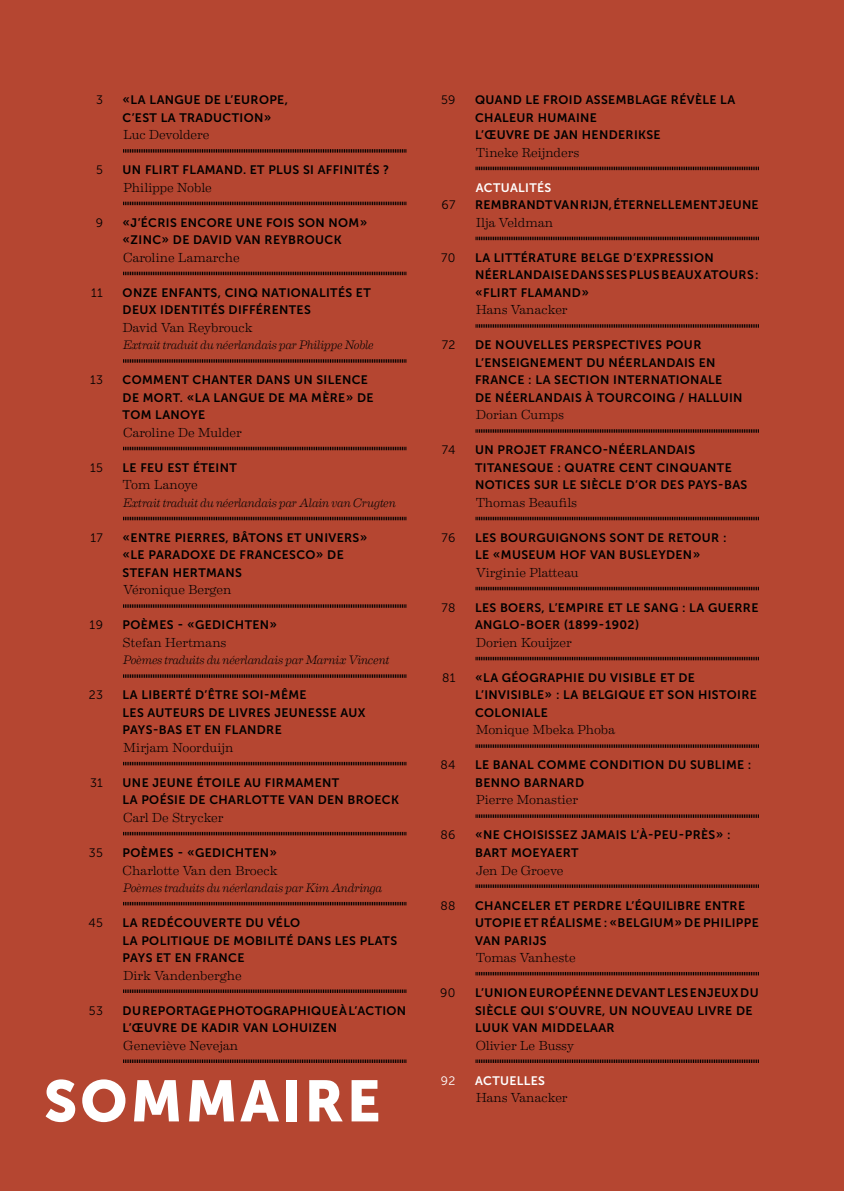
<style>
.page{position:relative;width:844px;height:1191px;background:#fff}
.page>*{position:absolute;margin:0;border:0;box-sizing:border-box;transform-origin:0 0}
.t1{font:57.75px "Museo Sans 900";letter-spacing:.05em;color:#fff}
.t2{font:300 13.12px "Eames Century Modern";letter-spacing:-.005em;color:#000}
.t3{font:12.25px/17.5px "Museo Sans 700";letter-spacing:.03em;color:#000}
.t4{font:italic 300 12.25px "Eames Century Modern";letter-spacing:-.02em;color:#000}
.t5{font:12.25px "Museo Sans 300";letter-spacing:.03em;color:#000}
.t6{font:12.25px "Museo Sans 700";letter-spacing:.03em;color:#fff}
.t7{font:12.25px "Museo Sans 300";color:#fff}
</style>
<div class="page">
<div style="left:0;top:0;width:843px;height:1191px;background:#b54631"></div>
<svg style="left:123px;top:149px;width:283px;height:4px"></svg>
<svg style="left:123px;top:202px;width:283px;height:3px"></svg>
<svg style="left:123px;top:272px;width:283px;height:3px"></svg>
<svg style="left:123px;top:359px;width:283px;height:4px"></svg>
<svg style="left:123px;top:447px;width:283px;height:3px"></svg>
<svg style="left:123px;top:517px;width:283px;height:3px"></svg>
<svg style="left:123px;top:604px;width:283px;height:4px"></svg>
<svg style="left:123px;top:674px;width:283px;height:4px"></svg>
<svg style="left:123px;top:762px;width:283px;height:3px"></svg>
<svg style="left:123px;top:832px;width:283px;height:3px"></svg>
<svg style="left:123px;top:902px;width:283px;height:3px"></svg>
<svg style="left:123px;top:989px;width:283px;height:4px"></svg>
<svg style="left:123px;top:1059px;width:283px;height:4px"></svg>
<svg style="left:475px;top:167px;width:283px;height:3px"></svg>
<svg style="left:475px;top:237px;width:283px;height:3px"></svg>
<svg style="left:475px;top:324px;width:283px;height:4px"></svg>
<svg style="left:475px;top:429px;width:283px;height:4px"></svg>
<svg style="left:475px;top:517px;width:283px;height:3px"></svg>
<svg style="left:475px;top:587px;width:283px;height:3px"></svg>
<svg style="left:475px;top:657px;width:283px;height:3px"></svg>
<svg style="left:475px;top:744px;width:283px;height:4px"></svg>
<svg style="left:475px;top:814px;width:283px;height:4px"></svg>
<svg style="left:475px;top:884px;width:283px;height:4px"></svg>
<svg style="left:475px;top:972px;width:283px;height:3px"></svg>
<svg style="left:475px;top:1059px;width:283px;height:4px"></svg>
<p class="t5" style="left:96px;top:93px;width:8px">3</p>
<p class="t3" style="left:123px;top:91px;width:167px">«LA LANGUE DE L’EUROPE,<br>C’EST LA TRADUCTION»</p>
<p class="t2" style="left:123px;top:125px;width:88px">Luc Devoldere</p>
<p class="t5" style="left:96px;top:163px;width:8px">5</p>
<p class="t3" style="left:123px;top:161px;width:268px">UN FLIRT FLAMAND. ET PLUS SI AFFINITÉS ?</p>
<p class="t2" style="left:123px;top:177px;width:90px">Philippe Noble</p>
<p class="t5" style="left:96px;top:216px;width:9px">9</p>
<p class="t3" style="left:123px;top:214px;width:246px">«J’ÉCRIS ENCORE UNE FOIS SON NOM» «ZINC» DE DAVID VAN REYBROUCK</p>
<p class="t2" style="left:123px;top:247px;width:118px">Caroline Lamarche</p>
<p class="t5" style="left:91px;top:286px;width:13px">11</p>
<p class="t3" style="left:123px;top:284px;width:249px">ONZE ENFANTS, CINQ NATIONALITÉS ET<br>DEUX IDENTITÉS DIFFÉRENTES</p>
<p class="t2" style="left:123px;top:317px;width:132px">David Van Reybrouck</p>
<p class="t4" style="left:123px;top:336px;width:252px">Extrait traduit du néerlandais par Philippe Noble</p>
<p class="t5" style="left:90px;top:373px;width:14px">13</p>
<p class="t3" style="left:123px;top:371px;width:252px">COMMENT CHANTER DANS UN SILENCE<br>DE MORT. «LA LANGUE DE MA MÈRE» DE<br>TOM LANOYE</p>
<p class="t2" style="left:123px;top:422px;width:120px">Caroline De Mulder</p>
<p class="t5" style="left:90px;top:461px;width:14px">15</p>
<p class="t3" style="left:123px;top:459px;width:116px">LE FEU EST ÉTEINT</p>
<p class="t2" style="left:123px;top:475px;width:77px">Tom Lanoye</p>
<p class="t4" style="left:123px;top:493px;width:274px">Extrait traduit du néerlandais par Alain van Crugten</p>
<p class="t5" style="left:90px;top:531px;width:14px">17</p>
<p class="t3" style="left:123px;top:529px;width:246px">«ENTRE PIERRES, BÂTONS ET UNIVERS» «LE PARADOXE DE FRANCESCO» DE<br>STEFAN HERTMANS</p>
<p class="t2" style="left:123px;top:580px;width:110px">Véronique Bergen</p>
<p class="t5" style="left:90px;top:618px;width:15px">19</p>
<p class="t3" style="left:123px;top:616px;width:156px">POÈMES - «GEDICHTEN»</p>
<p class="t2" style="left:123px;top:632px;width:105px">Stefan Hertmans</p>
<p class="t4" style="left:123px;top:651px;width:268px">Poèmes traduits du néerlandais par Marnix Vincent</p>
<p class="t5" style="left:89px;top:688px;width:16px">23</p>
<p class="t3" style="left:123px;top:686px;width:244px">LA LIBERTÉ D’ÊTRE SOI-MÊME<br>LES AUTEURS DE LIVRES JEUNESSE AUX<br>PAYS-BAS ET EN FLANDRE</p>
<p class="t2" style="left:123px;top:737px;width:112px">Mirjam Noorduijn</p>
<p class="t5" style="left:90px;top:776px;width:14px">31</p>
<p class="t3" style="left:123px;top:774px;width:278px">UNE JEUNE ÉTOILE AU FIRMAMENT<br>LA POÉSIE DE CHARLOTTE VAN DEN BROECK</p>
<p class="t2" style="left:123px;top:807px;width:102px">Carl De Strycker</p>
<p class="t5" style="left:89px;top:846px;width:16px">35</p>
<p class="t3" style="left:123px;top:844px;width:156px">POÈMES - «GEDICHTEN»</p>
<p class="t2" style="left:123px;top:860px;width:157px">Charlotte Van den Broeck</p>
<p class="t4" style="left:123px;top:878px;width:260px">Poèmes traduits du néerlandais par Kim Andringa</p>
<p class="t5" style="left:88px;top:916px;width:16px">45</p>
<p class="t3" style="left:123px;top:914px;width:276px">LA REDÉCOUVERTE DU VÉLO<br>LA POLITIQUE DE MOBILITÉ DANS LES PLATS<br>PAYS ET EN FRANCE</p>
<p class="t2" style="left:123px;top:965px;width:120px">Dirk Vandenberghe</p>
<p class="t5" style="left:89px;top:1003px;width:16px">53</p>
<p class="t3" style="left:123px;top:1001px;width:285px">DU REPORTAGE PHOTOGRAPHIQUE À L’ACTION<br>L’ŒUVRE DE KADIR VAN LOHUIZEN</p>
<p class="t2" style="left:123px;top:1035px;width:117px">Geneviève Nevejan</p>
<h1 class="t1" style="left:44px;top:1068px;width:338px">SOMMAIRE</h1>
<p class="t5" style="left:441px;top:93px;width:16px">59</p>
<p class="t3" style="left:475px;top:91px;width:261px">QUAND LE FROID ASSEMBLAGE RÉVÈLE LA<br>CHALEUR HUMAINE<br>L’ŒUVRE DE JAN HENDERIKSE</p>
<p class="t2" style="left:475px;top:142px;width:105px">Tineke Reijnders</p>
<p class="t6" style="left:475px;top:181px;width:77px">ACTUALITÉS</p>
<p class="t5" style="left:441px;top:198px;width:16px">67</p>
<p class="t3" style="left:475px;top:196px;width:285px">REMBRANDT VAN RIJN, ÉTERNELLEMENT JEUNE</p>
<p class="t2" style="left:475px;top:212px;width:79px">Ilja Veldman</p>
<p class="t5" style="left:441px;top:251px;width:16px">70</p>
<p class="t3" style="left:475px;top:249px;width:285px">LA LITTÉRATURE BELGE D’EXPRESSION<br>NÉERLANDAISE DANS SES PLUS BEAUX ATOURS: «FLIRT FLAMAND»</p>
<p class="t2" style="left:475px;top:300px;width:93px">Hans Vanacker</p>
<p class="t5" style="left:441px;top:338px;width:15px">72</p>
<p class="t3" style="left:475px;top:336px;width:269px">DE NOUVELLES PERSPECTIVES POUR L’ENSEIGNEMENT DU NÉERLANDAIS EN FRANCE : LA SECTION INTERNATIONALE<br>DE NÉERLANDAIS À TOURCOING / HALLUIN</p>
<p class="t2" style="left:475px;top:405px;width:90px">Dorian Cumps</p>
<p class="t5" style="left:441px;top:443px;width:15px">74</p>
<p class="t3" style="left:475px;top:441px;width:274px">UN PROJET FRANCO-NÉERLANDAIS<br>TITANESQUE : QUATRE CENT CINQUANTE<br>NOTICES SUR LE SIÈCLE D’OR DES PAYS-BAS</p>
<p class="t2" style="left:475px;top:492px;width:103px">Thomas Beaufils</p>
<p class="t5" style="left:441px;top:531px;width:16px">76</p>
<p class="t3" style="left:475px;top:529px;width:253px">LES BOURGUIGNONS SONT DE RETOUR :<br>LE «MUSEUM HOF VAN BUSLEYDEN»</p>
<p class="t2" style="left:475px;top:562px;width:105px">Virginie Platteau</p>
<p class="t5" style="left:441px;top:601px;width:16px">78</p>
<p class="t3" style="left:475px;top:599px;width:285px">LES BOERS, L’EMPIRE ET LE SANG : LA GUERRE<br>ANGLO-BOER (1899-1902)</p>
<p class="t2" style="left:475px;top:632px;width:98px">Dorien Kouijzer</p>
<p class="t5" style="left:442px;top:671px;width:15px">81</p>
<p class="t3" style="left:475px;top:669px;width:283px">«LA GÉOGRAPHIE DU VISIBLE ET DE<br>L’INVISIBLE» : LA BELGIQUE ET SON HISTOIRE<br>COLONIALE</p>
<p class="t2" style="left:475px;top:720px;width:141px">Monique Mbeka Phoba</p>
<p class="t5" style="left:440px;top:758px;width:17px">84</p>
<p class="t3" style="left:475px;top:756px;width:278px">LE BANAL COMME CONDITION DU SUBLIME :<br>BENNO BARNARD</p>
<p class="t2" style="left:475px;top:790px;width:104px">Pierre Monastier</p>
<p class="t5" style="left:440px;top:828px;width:17px">86</p>
<p class="t3" style="left:475px;top:826px;width:257px">«NE CHOISISSEZ JAMAIS L’À-PEU-PRÈS» :<br>BART MOEYAERT</p>
<p class="t2" style="left:475px;top:860px;width:89px">Jen De Groeve</p>
<p class="t5" style="left:440px;top:898px;width:17px">88</p>
<p class="t3" style="left:475px;top:896px;width:285px">CHANCELER ET PERDRE L’ÉQUILIBRE ENTRE<br>UTOPIE ET RÉALISME : «BELGIUM» DE PHILIPPE<br>VAN PARIJS</p>
<p class="t2" style="left:475px;top:947px;width:102px">Tomas Vanheste</p>
<p class="t5" style="left:440px;top:986px;width:17px">90</p>
<p class="t3" style="left:475px;top:984px;width:285px">L’UNION EUROPÉENNE DEVANT LES ENJEUX DU<br>SIÈCLE QUI S’OUVRE, UN NOUVEAU LIVRE DE<br>LUUK VAN MIDDELAAR</p>
<p class="t2" style="left:475px;top:1035px;width:100px">Olivier Le Bussy</p>
<p class="t7" style="left:441px;top:1073px;width:16px">92</p>
<p class="t6" style="left:475px;top:1073px;width:71px">ACTUELLES</p>
<p class="t2" style="left:475px;top:1087px;width:93px">Hans Vanacker</p>
</div>
